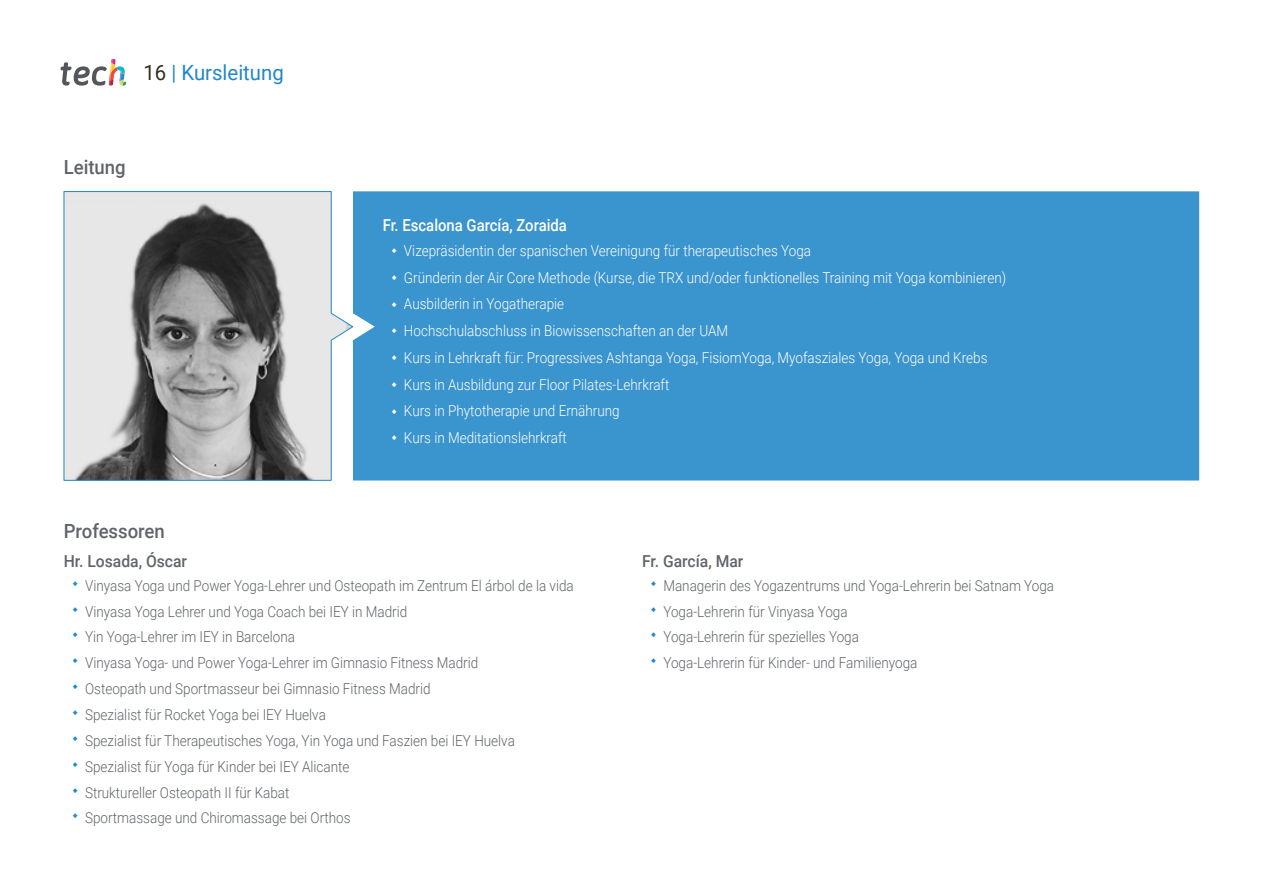
<style>
.page{position:relative;width:1263px;height:893px;background:#fff}
.page>*{position:absolute;margin:0;border:0;box-sizing:border-box;transform-origin:0 0}
.t1{font:21px "Roboto";color:#2287c9}
.t2{font:500 19.5px "Roboto";color:#61646a;scale:.95 1}
.t3{font:500 16.5px "Roboto";color:#61646a;scale:.95 1}
.t4{font:500 16.5px "Roboto";color:#fff;scale:.9 1}
.t5{font:300 15px/25.8px "Roboto";color:#61646a;scale:.9 1}
.t6{font:300 15px/26.7px "Roboto";color:#fff;scale:.9 1}
.s1{color:#322e1f}
</style>
<div class="page">
<div style="left:353px;top:191px;width:846px;height:289px;background:#3a94ce"></div>
<svg style="left:64px;top:191px;width:289px;height:290px;background:#acadae"></svg>
<svg style="left:61px;top:59px;width:65px;height:27px"></svg>
<svg style="left:392px;top:248px;width:5px;height:5px"></svg>
<svg style="left:392px;top:275px;width:5px;height:5px"></svg>
<svg style="left:392px;top:302px;width:5px;height:5px"></svg>
<svg style="left:392px;top:328px;width:5px;height:5px"></svg>
<svg style="left:392px;top:355px;width:5px;height:5px"></svg>
<svg style="left:392px;top:382px;width:5px;height:5px"></svg>
<svg style="left:392px;top:409px;width:5px;height:5px"></svg>
<svg style="left:392px;top:435px;width:5px;height:5px"></svg>
<h1 class="t1" style="left:144px;top:57px;width:142px"><span class="s1">16</span> | Kursleitung</h1>
<h2 class="t2" style="left:64px;top:154px;width:67px">Leitung</h2>
<p class="t4" style="left:383px;top:213px;width:206px">Fr. Escalona García, Zoraida</p>
<p class="t6" style="left:404px;top:237px;width:671px">Vizepräsidentin der spanischen Vereinigung für therapeutisches Yoga<br>Gründerin der Air Core Methode (Kurse, die TRX und/oder funktionelles Training mit Yoga kombinieren)<br>Ausbilderin in Yogatherapie<br>Hochschulabschluss in Biowissenschaften an der UAM<br>Kurs in Lehrkraft für: Progressives Ashtanga Yoga, FisiomYoga, Myofasziales Yoga, Yoga und Krebs Kurs in Ausbildung zur Floor Pilates-Lehrkraft<br>Kurs in Phytotherapie und Ernährung<br>Kurs in Meditationslehrkraft</p>
<h2 class="t2" style="left:64px;top:517px;width:108px">Professoren</h2>
<p class="t3" style="left:64px;top:550px;width:131px">Hr. Losada, Óscar</p>
<p class="t5" style="left:85px;top:572px;width:545px">Vinyasa Yoga und Power Yoga-Lehrer und Osteopath im Zentrum El árbol de la vida Vinyasa Yoga Lehrer und Yoga Coach bei IEY in Madrid<br>Yin Yoga-Lehrer im IEY in Barcelona<br>Vinyasa Yoga- und Power Yoga-Lehrer im Gimnasio Fitness Madrid<br>Osteopath und Sportmasseur bei Gimnasio Fitness Madrid<br>Spezialist für Rocket Yoga bei IEY Huelva<br>Spezialist für Therapeutisches Yoga, Yin Yoga und Faszien bei IEY Huelva Spezialist für Yoga für Kinder bei IEY Alicante<br>Struktureller Osteopath II für Kabat<br>Sportmassage und Chiromassage bei Orthos</p>
<p class="t3" style="left:642px;top:550px;width:108px">Fr. García, Mar</p>
<p class="t5" style="left:663px;top:572px;width:436px">Managerin des Yogazentrums und Yoga-Lehrerin bei Satnam Yoga Yoga-Lehrerin für Vinyasa Yoga<br>Yoga-Lehrerin für spezielles Yoga<br>Yoga-Lehrerin für Kinder- und Familienyoga</p>
</div>
